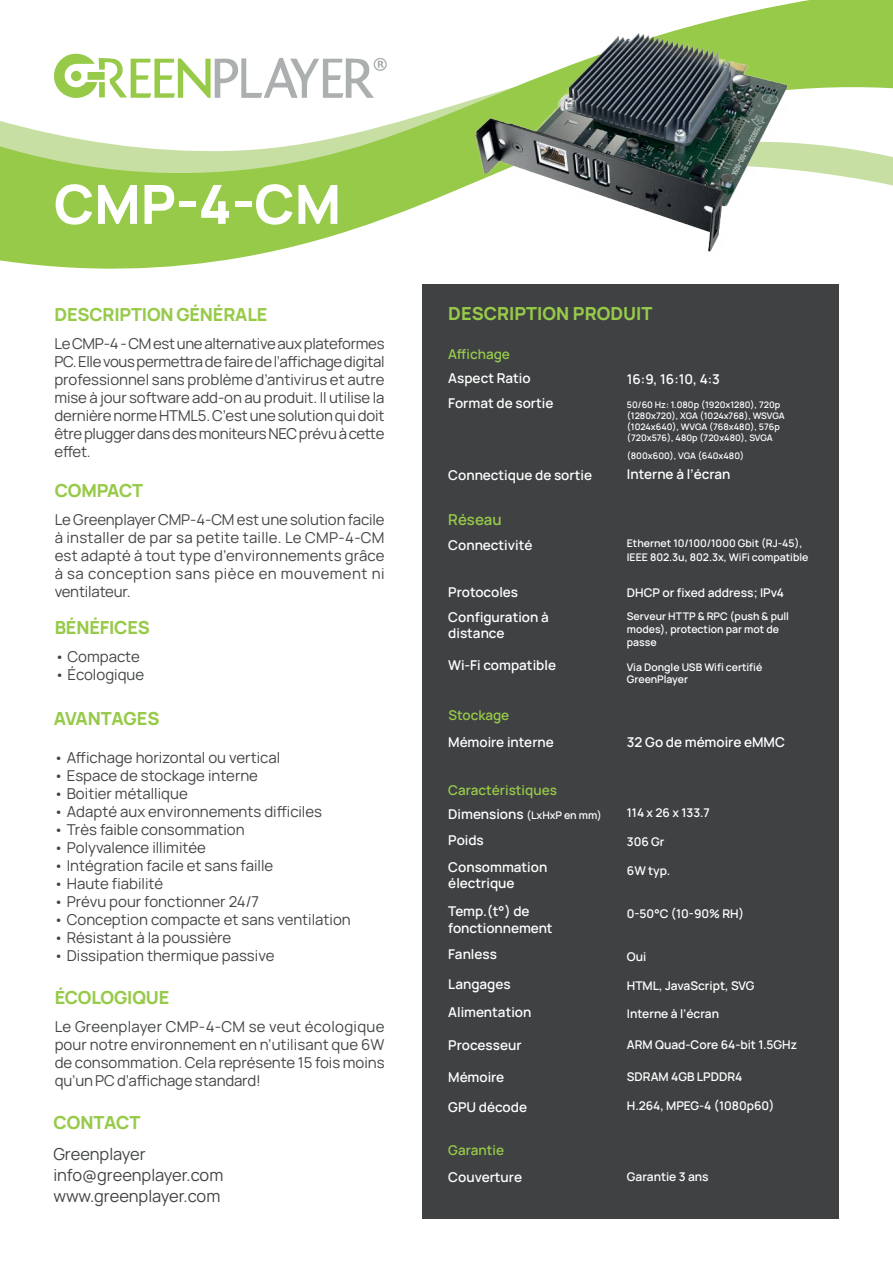
<style>
.page{position:relative;width:893px;height:1263px;background:#fff}
.page>*{position:absolute;margin:0;border:0;box-sizing:border-box;transform-origin:0 0}
.t1{font:800 54px "Manrope";color:#fff}
.t2{font:800 18px "Manrope";letter-spacing:-.01em;color:#97ca49}
.t3{font:16.5px "Manrope";color:#424446}
.t4{font:15px/18px "Manrope";color:#424446;text-align:justify}
.t5{font:600 15px "Manrope";color:#97ca49}
.t6{font:600 13.5px "Manrope";color:#fff}
.t7{font:600 13.5px "Manrope";color:#97ca49}
.t8{font:600 12px "Manrope";color:#fff}
.t9{font:600 10.5px/12.6px "Manrope";color:#fff}
.t10{font:600 9px/10.8px "Manrope";color:#fff}
.s1{font-size:13.5px}
</style>
<div class="page">
<svg style="left:0;top:0;width:893px;height:269px"></svg>
<svg style="left:52px;top:52px;width:335px;height:46px"></svg>
<div style="left:422px;top:285px;width:416px;height:934px;background:#3f4143"></div>
<img style="left:434px;top:11px;width:392px;height:245px">
<p class="t1" style="left:54px;top:166px;width:289px">CMP-4-CM</p>
<p class="t2" style="left:54px;top:301px;width:215px">DESCRIPTION GÉNÉRALE</p>
<p class="t4" style="left:54px;top:334px;width:332px">Le CMP-4 - CM est une alternative aux plateformes PC. Elle vous permettra de faire de l’affichage digital professionnel sans problème d’antivirus et autre mise à jour software add-on au produit. Il utilise la dernière norme HTML5. C’est une solution qui doit être plugger dans des moniteurs NEC prévu à cette effet.</p>
<p class="t2" style="left:55px;top:477px;width:90px">COMPACT</p>
<p class="t4" style="left:55px;top:510px;width:331px">Le Greenplayer CMP-4-CM est une solution facile à installer de par sa petite taille. Le CMP-4-CM est adapté à tout type d’environnements grâce à sa conception sans pièce en mouvement ni ventilateur.</p>
<p class="t2" style="left:55px;top:615px;width:97px">BÉNÉFICES</p>
<p class="t4" style="left:55px;top:647px;width:87px">• Compacte</p>
<p class="t4" style="left:55px;top:665px;width:91px">• Écologique</p>
<p class="t2" style="left:54px;top:706px;width:107px">AVANTAGES</p>
<p class="t4" style="left:54px;top:748px;width:228px">• Affichage horizontal ou vertical</p>
<p class="t4" style="left:54px;top:766px;width:206px">• Espace de stockage interne</p>
<p class="t4" style="left:54px;top:784px;width:135px">• Boitier métallique</p>
<p class="t4" style="left:54px;top:802px;width:270px">• Adapté aux environnements difficiles</p>
<p class="t4" style="left:54px;top:820px;width:192px">• Très faible consommation</p>
<p class="t4" style="left:54px;top:838px;width:154px">• Polyvalence illimitée</p>
<p class="t4" style="left:54px;top:856px;width:221px">• Intégration facile et sans faille</p>
<p class="t4" style="left:54px;top:874px;width:111px">• Haute fiabilité</p>
<p class="t4" style="left:54px;top:892px;width:207px">• Prévu pour fonctionner 24/7</p>
<p class="t4" style="left:54px;top:910px;width:298px">• Conception compacte et sans ventilation</p>
<p class="t4" style="left:54px;top:928px;width:179px">• Résistant à la poussière</p>
<p class="t4" style="left:54px;top:946px;width:222px">• Dissipation thermique passive</p>
<p class="t2" style="left:55px;top:984px;width:116px">ÉCOLOGIQUE</p>
<p class="t4" style="left:55px;top:1017px;width:331px">Le Greenplayer CMP-4-CM se veut écologique pour notre environnement en n’utilisant que 6W de consommation. Cela représente 15 fois moins qu’un PC d’affichage standard!</p>
<p class="t2" style="left:53px;top:1109px;width:89px">CONTACT</p>
<p class="t3" style="left:53px;top:1143px;width:94px">Greenplayer</p>
<p class="t3" style="left:53px;top:1164px;width:171px">info@greenplayer.com</p>
<p class="t3" style="left:53px;top:1185px;width:168px">www.greenplayer.com</p>
<p class="t2" style="left:448px;top:301px;width:206px">DESCRIPTION PRODUIT</p>
<p class="t7" style="left:448px;top:344px;width:63px">Affichage</p>
<p class="t6" style="left:448px;top:368px;width:84px">Aspect Ratio</p>
<p class="t6" style="left:448px;top:394px;width:107px">Format de sortie</p>
<p class="t6" style="left:448px;top:465px;width:145px">Connectique de sortie</p>
<p class="t5" style="left:448px;top:509px;width:55px">Réseau</p>
<p class="t6" style="left:448px;top:536px;width:86px">Connectivité</p>
<p class="t6" style="left:448px;top:582px;width:71px">Protocoles</p>
<p class="t6" style="left:448px;top:607px;width:102px">Configuration à</p>
<p class="t6" style="left:448px;top:623px;width:58px">distance</p>
<p class="t6" style="left:448px;top:656px;width:109px">Wi-Fi compatible</p>
<p class="t7" style="left:448px;top:705px;width:62px">Stockage</p>
<p class="t6" style="left:448px;top:732px;width:107px">Mémoire interne</p>
<p class="t7" style="left:448px;top:781px;width:110px">Caractéristiques</p>
<p class="t9" style="left:448px;top:808px;width:155px"><span class="s1">Dimensions</span> (LxHxP en mm)</p>
<p class="t6" style="left:448px;top:831px;width:37px">Poids</p>
<p class="t6" style="left:448px;top:857px;width:101px">Consommation</p>
<p class="t6" style="left:448px;top:874px;width:68px">électrique</p>
<p class="t6" style="left:448px;top:902px;width:83px">Temp.(t°) de</p>
<p class="t6" style="left:448px;top:918px;width:106px">fonctionnement</p>
<p class="t6" style="left:448px;top:945px;width:50px">Fanless</p>
<p class="t6" style="left:448px;top:974px;width:64px">Langages</p>
<p class="t6" style="left:448px;top:1003px;width:85px">Alimentation</p>
<p class="t6" style="left:448px;top:1035px;width:75px">Processeur</p>
<p class="t6" style="left:448px;top:1067px;width:58px">Mémoire</p>
<p class="t6" style="left:448px;top:1097px;width:80px">GPU décode</p>
<p class="t7" style="left:448px;top:1140px;width:57px">Garantie</p>
<p class="t6" style="left:448px;top:1168px;width:75px">Couverture</p>
<p class="t6" style="left:627px;top:370px;width:95px">16:9, 16:10, 4:3</p>
<p class="t10" style="left:627px;top:399px;width:159px">50/60 Hz: 1.080p (1920x1280), 720p (1280x720), XGA (1024x768), WSVGA (1024x640), WVGA (768x480), 576p (720x576), 480p (720x480), SVGA</p>
<p class="t10" style="left:627px;top:449px;width:119px">(800x600), VGA (640x480)</p>
<p class="t6" style="left:627px;top:465px;width:105px">Interne à l’écran</p>
<p class="t9" style="left:627px;top:535px;width:183px;line-height:14.4px">Ethernet 10/100/1000 Gbit (RJ-45),<br>IEEE 802.3u, 802.3x, WiFi compatible</p>
<p class="t8" style="left:627px;top:584px;width:159px">DHCP or fixed address; IPv4</p>
<p class="t9" style="left:627px;top:610px;width:164px">Serveur HTTP &amp; RPC (push &amp; pull modes), protection par mot de passe</p>
<p class="t9" style="left:627px;top:660px;width:137px">Via Dongle USB Wifi certifié<br>GreenPlayer</p>
<p class="t6" style="left:627px;top:732px;width:160px">32 Go de mémoire eMMC</p>
<p class="t8" style="left:627px;top:804px;width:85px">114 x 26 x 133.7</p>
<p class="t8" style="left:627px;top:833px;width:39px">306 Gr</p>
<p class="t8" style="left:627px;top:862px;width:45px">6W typ.</p>
<p class="t8" style="left:627px;top:905px;width:119px">0-50°C (10-90% RH)</p>
<p class="t8" style="left:627px;top:948px;width:21px">Oui</p>
<p class="t8" style="left:627px;top:977px;width:129px">HTML, JavaScript, SVG</p>
<p class="t8" style="left:627px;top:1005px;width:94px">Interne à l’écran</p>
<p class="t8" style="left:627px;top:1036px;width:172px">ARM Quad-Core 64-bit 1.5GHz</p>
<p class="t8" style="left:627px;top:1068px;width:117px">SDRAM 4GB LPDDR4</p>
<p class="t8" style="left:627px;top:1097px;width:149px">H.264, MPEG-4 (1080p60)</p>
<p class="t8" style="left:627px;top:1168px;width:83px">Garantie 3 ans</p>
</div>
